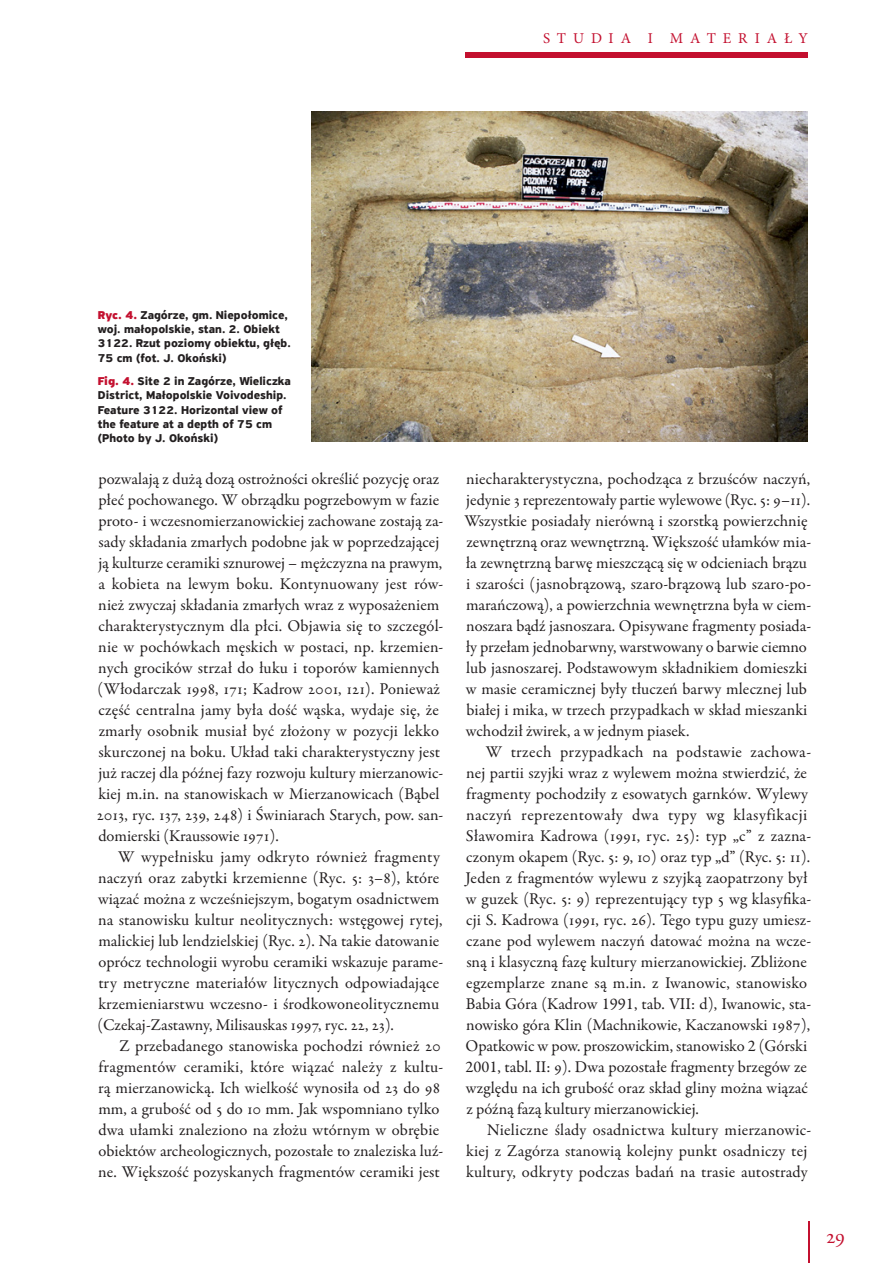
<style>
.page{position:relative;width:893px;height:1263px;background:#fff}
.page>*{position:absolute;margin:0;border:0;box-sizing:border-box;transform-origin:0 0}
.t1{font:21px "Adobe Garamond Pro";color:#c3102f}
.Styl_akapitowy_1{font:16.5px/21px "Garamond Premr Pro";letter-spacing:.005em;color:#231f20}
.t2{font:15px "Minion Pro";letter-spacing:.465em;color:#c3102f}
.No_Spacing{font:700 12px/14.4px "PF Highway Sans Pro";color:#231f20}
.s1{font-weight:900;color:#c3102f}
</style>
<div class="page">
<hr style="left:808px;top:1221px;width:1px;height:42px;background:#c3102f">
<div style="left:466px;top:52px;width:342px;height:5px;background:#c3102f"></div>
<img style="left:312px;top:112px;width:496px;height:330px">
<p class="t2" style="left:543px;top:28px;width:266px">STUDIA I MATERIAŁY</p>
<p class="No_Spacing" style="left:98px;top:308px;width:195px"><span class="s1">Ryc. 4.</span> Zagórze, gm. Niepołomice, woj. małopolskie, stan. 2. Obiekt<br>3122. Rzut poziomy obiektu, głęb.<br>75 cm (fot. J. Okoński)</p>
<p class="No_Spacing" style="left:98px;top:374px;width:195px"><span class="s1">Fig. 4.</span> Site 2 in Zagórze, Wieliczka<br>District, Małopolskie Voivodeship.<br>Feature 3122. Horizontal view of the feature at a depth of 75 cm (Photo by J. Okoński)</p>
<p class="Styl_akapitowy_1" style="left:97px;top:469px;width:348px">pozwalają z dużą dozą ostrożności określić pozycję oraz płeć pochowanego. W obrządku pogrzebowym w fazie proto- i wczesnomierzanowickiej zachowane zostają za&shy;sady składania zmarłych podobne jak w poprzedzającej ją kulturze ceramiki sznurowej – mężczyzna na prawym, a kobieta na lewym boku. Kontynuowany jest rów&shy;nież zwyczaj składania zmarłych wraz z wyposażeniem charakterystycznym dla płci. Objawia się to szczegól&shy;nie w pochówkach męskich w postaci, np. krzemien&shy;nych grocików strzał do łuku i toporów kamiennych (Włodarczak 1998, 171; Kadrow 2001, 121). Ponieważ część centralna jamy była dość wąska, wydaje się, że zmarły osobnik musiał być złożony w pozycji lekko skurczonej na boku. Układ taki charakterystyczny jest już raczej dla późnej fazy rozwoju kultury mierzanowic&shy;kiej m.in. na stanowiskach w Mierzanowicach (Bąbel 2013, ryc. 137, 239, 248) i Świniarach Starych, pow. san&shy;domierski (Kraussowie 1971).</p>
<p class="Styl_akapitowy_1" style="left:98px;top:847px;width:347px;text-indent:20px">W wypełnisku jamy odkryto również fragmenty naczyń oraz zabytki krzemienne (Ryc. 5: 3–8), które wiązać można z wcześniejszym, bogatym osadnictwem na stanowisku kultur neolitycznych: wstęgowej rytej, malickiej lub lendzielskiej (Ryc. 2). Na takie datowanie oprócz technologii wyrobu ceramiki wskazuje parame&shy;try metryczne materiałów litycznych odpowiadające krzemieniarstwu wczesno- i środkowoneolitycznemu (Czekaj-Zastawny, Milisauskas 1997, ryc. 22, 23).</p>
<p class="Styl_akapitowy_1" style="left:98px;top:1036px;width:347px;text-indent:21px">Z przebadanego stanowiska pochodzi również 20 fragmentów ceramiki, które wiązać należy z kultu&shy;rą mierzanowicką. Ich wielkość wynosiła od 23 do 98 mm, a grubość od 5 do 10 mm. Jak wspomniano tylko dwa ułamki znaleziono na złożu wtórnym w obrębie obiektów archeologicznych, pozostałe to znaleziska luź&shy;ne. Większość pozyskanych fragmentów ceramiki jest</p>
<p class="Styl_akapitowy_1" style="left:465px;top:469px;width:348px">niecharakterystyczna, pochodząca z brzuśców naczyń, jedynie 3 reprezentowały partie wylewowe (Ryc. 5: 9–11).<br>Wszystkie posiadały nierówną i szorstką powierzchnię zewnętrzną oraz wewnętrzną. Większość ułamków mia&shy;ła zewnętrzną barwę mieszczącą się w odcieniach brązu i szarości (jasnobrązową, szaro-brązową lub szaro-po&shy;marańczową), a powierzchnia wewnętrzna była w ciem&shy;noszara bądź jasnoszara. Opisywane fragmenty posiada&shy;ły przełam jednobarwny, warstwowany o barwie ciemno lub jasnoszarej. Podstawowym składnikiem domieszki w masie ceramicznej były tłuczeń barwy mlecznej lub białej i mika, w trzech przypadkach w skład mieszanki wchodził żwirek, a w jednym piasek.</p>
<p class="Styl_akapitowy_1" style="left:465px;top:742px;width:347px;text-indent:20px">W trzech przypadkach na podstawie zachowa&shy;nej partii szyjki wraz z wylewem można stwierdzić, że fragmenty pochodziły z esowatych garnków. Wylewy naczyń reprezentowały dwa typy wg klasyfikacji Sławomira Kadrowa (1991, ryc. 25): typ „c” z zazna&shy;czonym okapem (Ryc. 5: 9, 10) oraz typ „d” (Ryc. 5: 11).<br>Jeden z fragmentów wylewu z szyjką zaopatrzony był w guzek (Ryc. 5: 9) reprezentujący typ 5 wg klasyfika&shy;cji S. Kadrowa (1991, ryc. 26). Tego typu guzy umiesz&shy;czane pod wylewem naczyń datować można na wcze&shy;sną i klasyczną fazę kultury mierzanowickiej. Zbliżone egzemplarze znane są m.in. z Iwanowic, stanowisko Babia Góra (Kadrow 1991, tab. VII: d), Iwanowic, sta&shy;nowisko góra Klin (Machnikowie, Kaczanowski 1987), Opatkowic w pow. proszowickim, stanowisko 2 (Górski 2001, tabl. II: 9). Dwa pozostałe fragmenty brzegów ze względu na ich grubość oraz skład gliny można wiązać z późną fazą kultury mierzanowickiej.</p>
<p class="Styl_akapitowy_1" style="left:466px;top:1120px;width:346px;text-indent:21px">Nieliczne ślady osadnictwa kultury mierzanowic&shy;kiej z Zagórza stanowią kolejny punkt osadniczy tej kultury, odkryty podczas badań na trasie autostrady</p>
<p class="t1" style="left:826px;top:1224px;width:21px">29</p>
</div>
